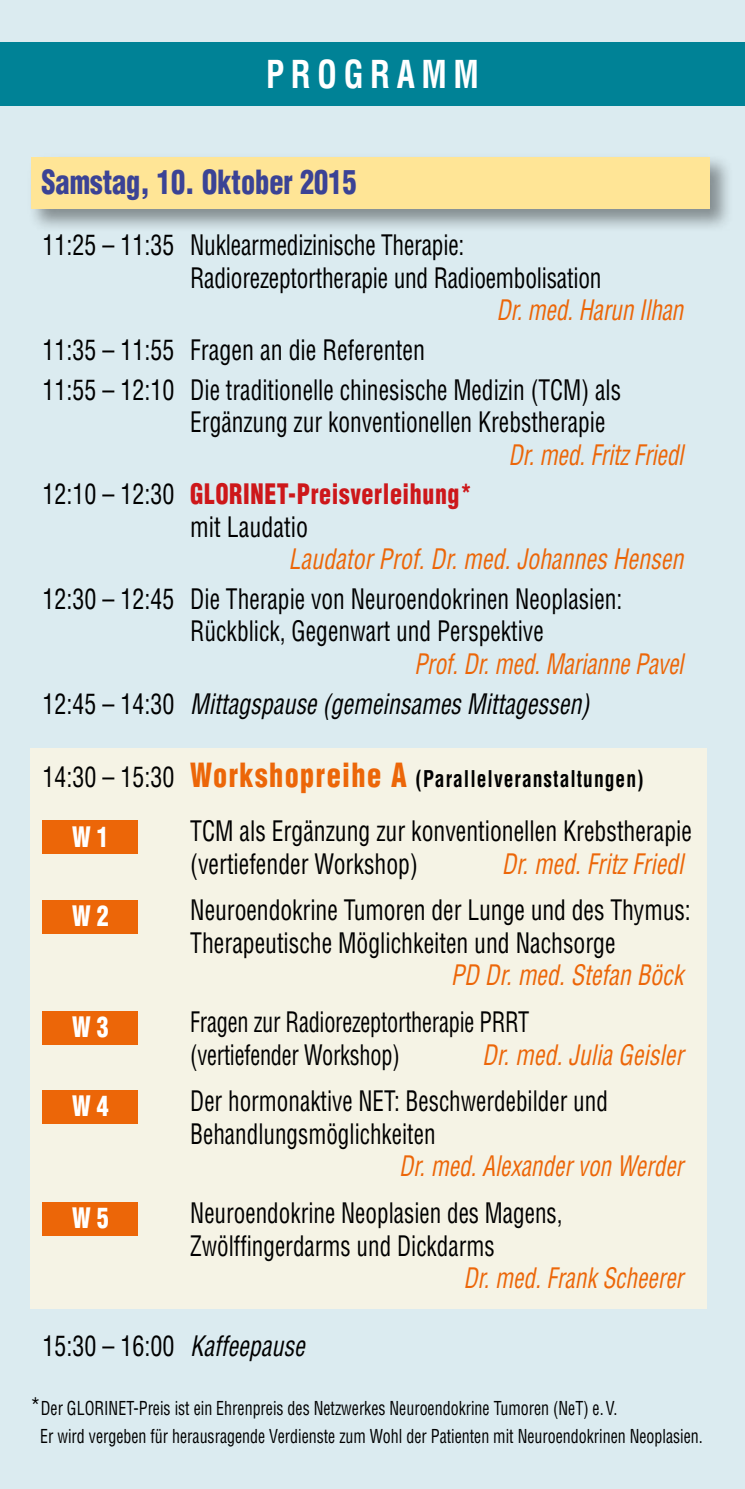
<style>
.page{position:relative;width:745px;height:1489px;background:#fff}
.page>*{position:absolute;margin:0;border:0;box-sizing:border-box;transform-origin:0 0}
.t1{font:700 condensed 37.5px "Helvetica";letter-spacing:.2em;color:#fff;scale:.87 1}
.t2{font:900 condensed 32.5px "Helvetica";color:#3b4395;scale:.87 1}
.t3{font:condensed 27.5px/32.5px "Helvetica";color:#000;scale:.87 1}
.t4{font:condensed 27.5px/32.5px "Helvetica";color:#000;scale:.86 1}
.t5{font:condensed 27.5px/32.5px "Helvetica";color:#000;scale:.84 1}
.t6{font:italic condensed 27.5px "Helvetica";color:#ec6608;scale:.87 1}
.t7{font:italic condensed 27.5px/39.5px "Helvetica";color:#000;scale:.87 1}
.t8{font:condensed 27.5px/32.5px "Helvetica";color:#000;scale:.81 1}
.t9{font:900 condensed 27.5px/32.5px "Helvetica";letter-spacing:.025em;color:#cd171a;text-align:center;scale:.87 1}
.t10{font:italic condensed 27.5px "Helvetica";color:#ec6608;scale:.84 1}
.t11{font:condensed 27.5px "Helvetica";color:#000;scale:.85 1}
.t12{font:italic condensed 27.5px "Helvetica";color:#ec6608;scale:.85 1}
.t13{font:italic condensed 27.5px "Helvetica";color:#ec6608;scale:.86 1}
.t14{font:900 condensed 27.5px "Helvetica";color:#fff;scale:.87 1}
.t15{font:700 condensed 22.5px "Helvetica";letter-spacing:.05em;color:#000;scale:.87 1}
.t16{font:condensed 18.75px/27.5px "Helvetica";color:#000;scale:.85 1}
.s1{font-weight:400;color:#000}
.s2{font-weight:700}
.s3{color:#ec6608}
.s4{font-style:normal}
.s5{font-weight:400;font-size:27.5px}
.s6{font-weight:900;font-size:32.5px;color:#ec6608}
.s7{font-style:italic}
.s8{font-size:23.75px}
</style>
<div class="page">
<div style="left:0;top:0;width:744px;height:1488px;background:#dbebf0"></div>
<div style="left:0;top:43px;width:744px;height:63px;background:#008296"></div>
<div style="left:31px;top:748px;width:675px;height:559px;background:#f5f3e5"></div>
<div style="left:27px;top:153px;width:706px;height:80px;background:#000;opacity:.4"></div>
<div style="left:31px;top:157px;width:678px;height:52px;background:#ffe596"></div>
<div style="left:43px;top:820px;width:95px;height:34px;background:#ec6608"></div>
<div style="left:43px;top:900px;width:95px;height:33px;background:#ec6608"></div>
<div style="left:43px;top:1011px;width:95px;height:33px;background:#ec6608"></div>
<div style="left:43px;top:1090px;width:95px;height:33px;background:#ec6608"></div>
<div style="left:43px;top:1201px;width:95px;height:34px;background:#ec6608"></div>
<h1 class="t1" style="left:266px;top:51px;width:246px">PROGRAMM</h1>
<p class="t2" style="left:41px;top:162px;width:363px">Samstag, 10. Oktober 2015</p>
<p class="t3" style="left:190px;top:228px;width:474px;text-indent:-148px">11:25 – 11:35 Nuklearmedizinische Therapie:<br>Radiorezeptortherapie und Radioembolisation</p>
<p class="t12" style="left:496px;top:293px;width:221px">Dr. med. Harun Ilhan</p>
<p class="t3" style="left:43px;top:330px;width:666px;line-height:39.5px">11:35 – 11:55 Fragen an die Referenten<br>11:55 – 12:10 Die traditionelle chinesische Medizin (TCM) als</p>
<p class="t11" style="left:190px;top:405px;width:489px">Ergänzung zur konventionellen Krebstherapie</p>
<p class="t12" style="left:508px;top:437px;width:207px">Dr. med. Fritz Friedl</p>
<p class="t9" style="left:43px;top:477px;width:495px"><span class="s1">12:10 – 12:30</span> GLORINET-Preisverleihung<span class="s2">* </span><span class="s1">mit Laudatio</span></p>
<p class="t6" style="left:288px;top:542px;width:455px">Laudator Prof. Dr. med. Johannes Hensen</p>
<p class="t3" style="left:190px;top:582px;width:498px;text-indent:-147px">12:30 – 12:45 Die Therapie von Neuroendokrinen Neoplasien:<br>Rückblick, Gegenwart und Perspektive</p>
<p class="t7" style="left:43px;top:643px;width:737px;text-indent:371px"><span class="s3">Prof. Dr. med. Marianne Pavel<br></span><span class="s4">12:45 – 14:30</span> Mittagspause (gemeinsames Mittagessen)</p>
<p class="t15" style="left:43px;top:765px;width:692px"><span class="s5">14:30 – 15:30</span> <span class="s6">Workshopreihe A</span> (Parallelveranstaltungen)</p>
<p class="t4" style="left:190px;top:814px;width:584px">TCM als Ergänzung zur konventionellen Krebstherapie (vertiefender Workshop)</p>
<p class="t14" style="left:72px;top:819px;width:44px">W 1</p>
<p class="t13" style="left:501px;top:846px;width:213px">Dr. med. Fritz Friedl</p>
<p class="t4" style="left:190px;top:893px;width:583px">Neuroendokrine Tumoren der Lunge und des Thymus:<br>Therapeutische Möglichkeiten und Nachsorge</p>
<p class="t6" style="left:450px;top:958px;width:268px">PD Dr. med. Stefan Böck</p>
<p class="t8" style="left:190px;top:1005px;width:419px">Fragen zur Radiorezeptortherapie PRRT (vertiefender Workshop)</p>
<p class="t14" style="left:72px;top:899px;width:44px">W 2</p>
<p class="t14" style="left:72px;top:1009px;width:44px">W 3</p>
<p class="t6" style="left:482px;top:1037px;width:232px">Dr. med. Julia Geisler</p>
<p class="t5" style="left:190px;top:1084px;width:498px">Der hormonaktive NET: Beschwerdebilder und<br>Behandlungsmöglichkeiten</p>
<p class="t10" style="left:399px;top:1148px;width:340px">Dr. med. Alexander von Werder</p>
<p class="t5" style="left:190px;top:1196px;width:444px">Neuroendokrine Neoplasien des Magens,<br>Zwölffingerdarms und Dickdarms</p>
<p class="t10" style="left:463px;top:1260px;width:263px">Dr. med. Frank Scheerer</p>
<p class="t14" style="left:72px;top:1088px;width:44px">W 4</p>
<p class="t14" style="left:72px;top:1200px;width:44px">W 5</p>
<p class="t3" style="left:43px;top:1329px;width:302px">15:30 – 16:00 <span class="s7">Kaffeepause</span></p>
<p class="t16" style="left:40px;top:1394px;width:780px;text-indent:-10px"><span class="s8">*</span>Der GLORINET-Preis ist ein Ehrenpreis des Netzwerkes Neuroendokrine Tumoren (NeT) e. V.<br>Er wird vergeben für herausragende Verdienste zum Wohl der Patienten mit Neuroendokrinen Neoplasien.</p>
</div>
